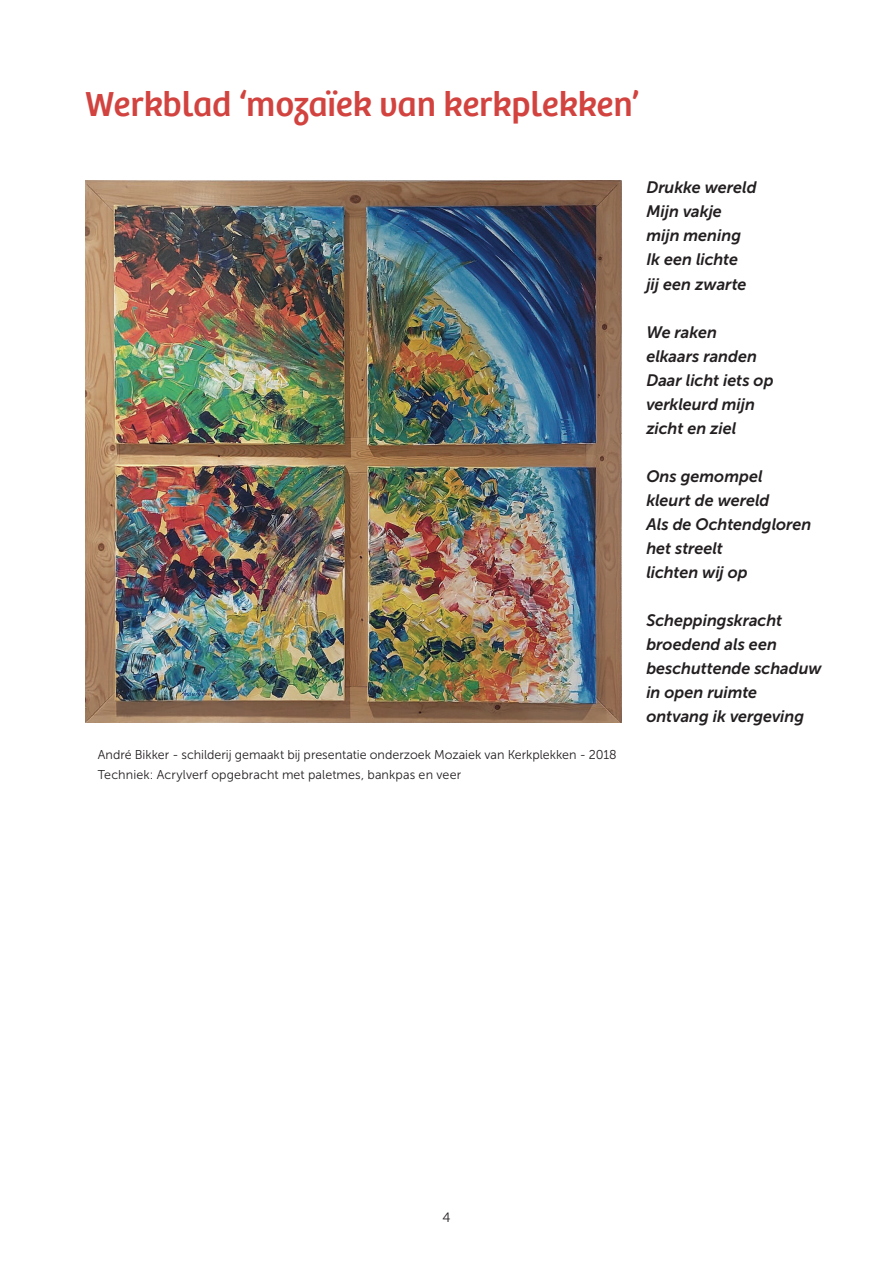
<style>
.page{position:relative;width:893px;height:1263px;background:#fff}
.page>*{position:absolute;margin:0;border:0;box-sizing:border-box;transform-origin:0 0}
.t1{font:36px "Bree";letter-spacing:-.005em;color:#d2433f}
.t2{font:italic 16.5px/24px "Museo Sans 700";color:#231f20}
.t3{font:13.5px "Museo Sans 300";color:#231f20}
.t4{font:12.75px/19.5px "Museo Sans 300";color:#231f20}
</style>
<div class="page">
<img style="left:85px;top:181px;width:537px;height:541px">
<h1 class="t1" style="left:85px;top:77px;width:556px">Werkblad ‘mozaïek van kerkplekken’</h1>
<p class="t4" style="left:98px;top:745px;width:520px">André Bikker - schilderij gemaakt bij presentatie onderzoek Mozaiek van Kerkplekken - 2018<br>Techniek: Acrylverf opgebracht met paletmes, bankpas en veer</p>
<p class="t2" style="left:646px;top:176px;width:112px">Drukke wereld<br>Mijn vakje mijn mening<br>Ik een lichte<br>jij een zwarte</p>
<p class="t2" style="left:646px;top:320px;width:129px">We raken elkaars randen<br>Daar licht iets op verkleurd mijn zicht en ziel</p>
<p class="t2" style="left:646px;top:464px;width:167px">Ons gemompel<br>kleurt de wereld<br>Als de Ochtendgloren het streelt<br>lichten wij op</p>
<p class="t2" style="left:646px;top:608px;width:177px">Scheppingskracht broedend als een beschuttende schaduw in open ruimte ontvang ik vergeving</p>
<p class="t3" style="left:442px;top:1210px;width:10px">4</p>
</div>
